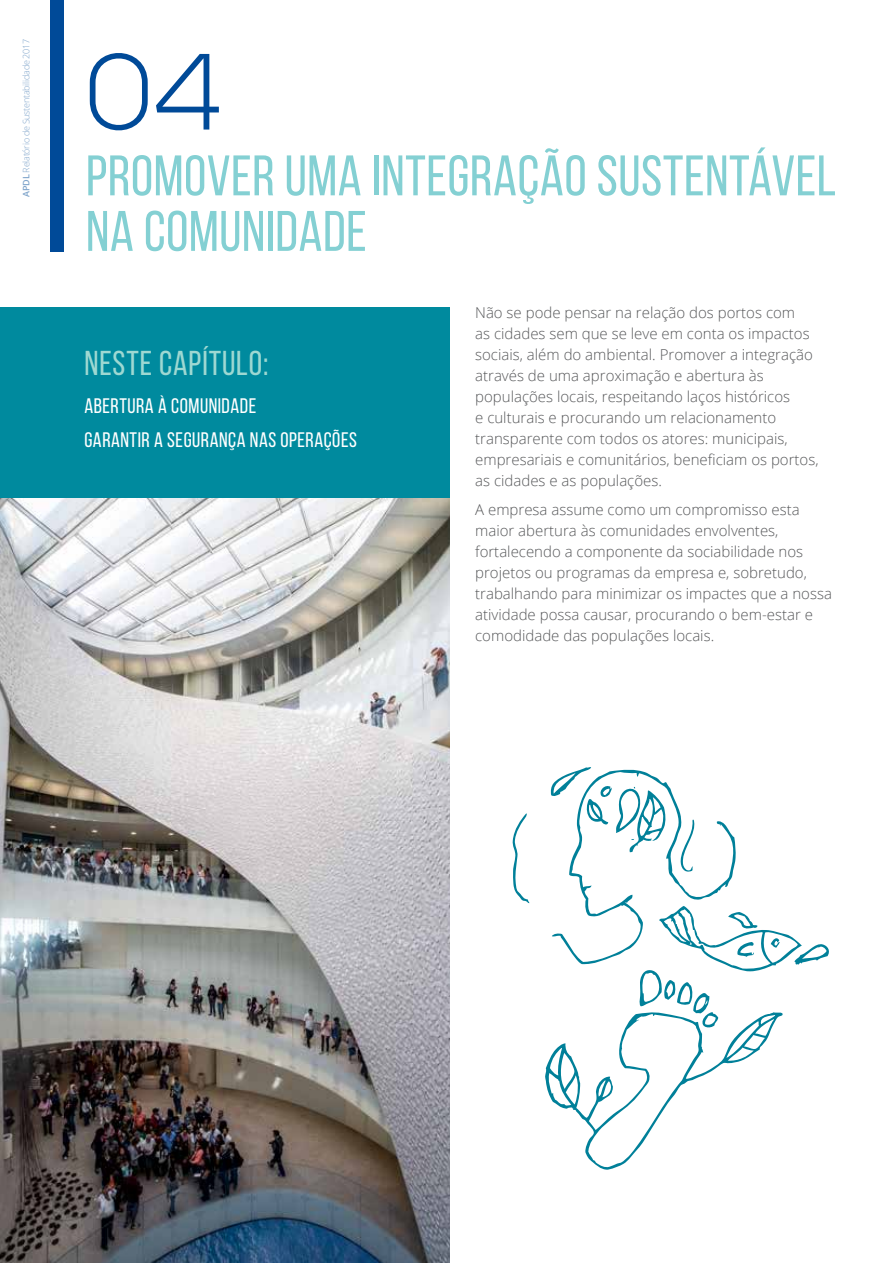
<style>
.page{position:relative;width:893px;height:1263px;background:#fff}
.page>*{position:absolute;margin:0;border:0;box-sizing:border-box;transform-origin:0 0}
.t1{font:300 108px "Nexa";color:#004a98}
.t2{font:57px/55.5px "Bebas Neue";letter-spacing:.01em;color:#84d0d3}
.t3{font:34.5px "Bebas Neue";letter-spacing:.025em;color:#9ed8d2}
.t4{font:21px/33.8px "Bebas Neue";letter-spacing:.025em;color:#fff}
.t5{font:300 15px/21px "Open Sans";color:#58595b}
.t6{font:300 9px "Open Sans";letter-spacing:-.025em;color:#80a5cb}
.s1{font-weight:600}
</style>
<div class="page">
<div style="left:50px;top:0;width:14px;height:251px;background:#004a98"></div>
<img style="left:0;top:497px;width:450px;height:766px">
<div style="left:0;top:307px;width:450px;height:190px;background:#008a9e"></div>
<svg style="left:512px;top:813px;width:17px;height:90px"></svg>
<svg style="left:545px;top:767px;width:284px;height:403px"></svg>
<p class="t6" style="left:20px;top:197px;width:160px;rotate:-90deg"><span class="s1">APDL</span> Relatório de Sustentabilidade 2017</p>
<h1 class="t1" style="left:86px;top:30px;width:139px">04</h1>
<h2 class="t2" style="left:86px;top:147px;width:751px">PROMOVER UMA INTEGRAÇÃO SUSTENTÁVEL<br>NA COMUNIDADE</h2>
<h3 class="t3" style="left:84px;top:345px;width:186px">NESTE CAPÍTULO:</h3>
<h3 class="t4" style="left:84px;top:389px;width:274px">ABERTURA À COMUNIDADE<br>GARANTIR A SEGURANÇA NAS OPERAÇÕES</h3>
<p class="t5" style="left:475px;top:301px;width:345px">Não se pode pensar na relação dos portos com<br>as cidades sem que se leve em conta os impactos sociais, além do ambiental. Promover a integração através de uma aproximação e abertura às populações locais, respeitando laços históricos<br>e culturais e procurando um relacionamento transparente com todos os atores: municipais, empresariais e comunitários, beneficiam os portos, as cidades e as populações.</p>
<p class="t5" style="left:475px;top:499px;width:358px">A empresa assume como um compromisso esta maior abertura às comunidades envolventes, fortalecendo a componente da sociabilidade nos projetos ou programas da empresa e, sobretudo, trabalhando para minimizar os impactes que a nossa atividade possa causar, procurando o bem-estar e comodidade das populações locais.</p>
</div>
